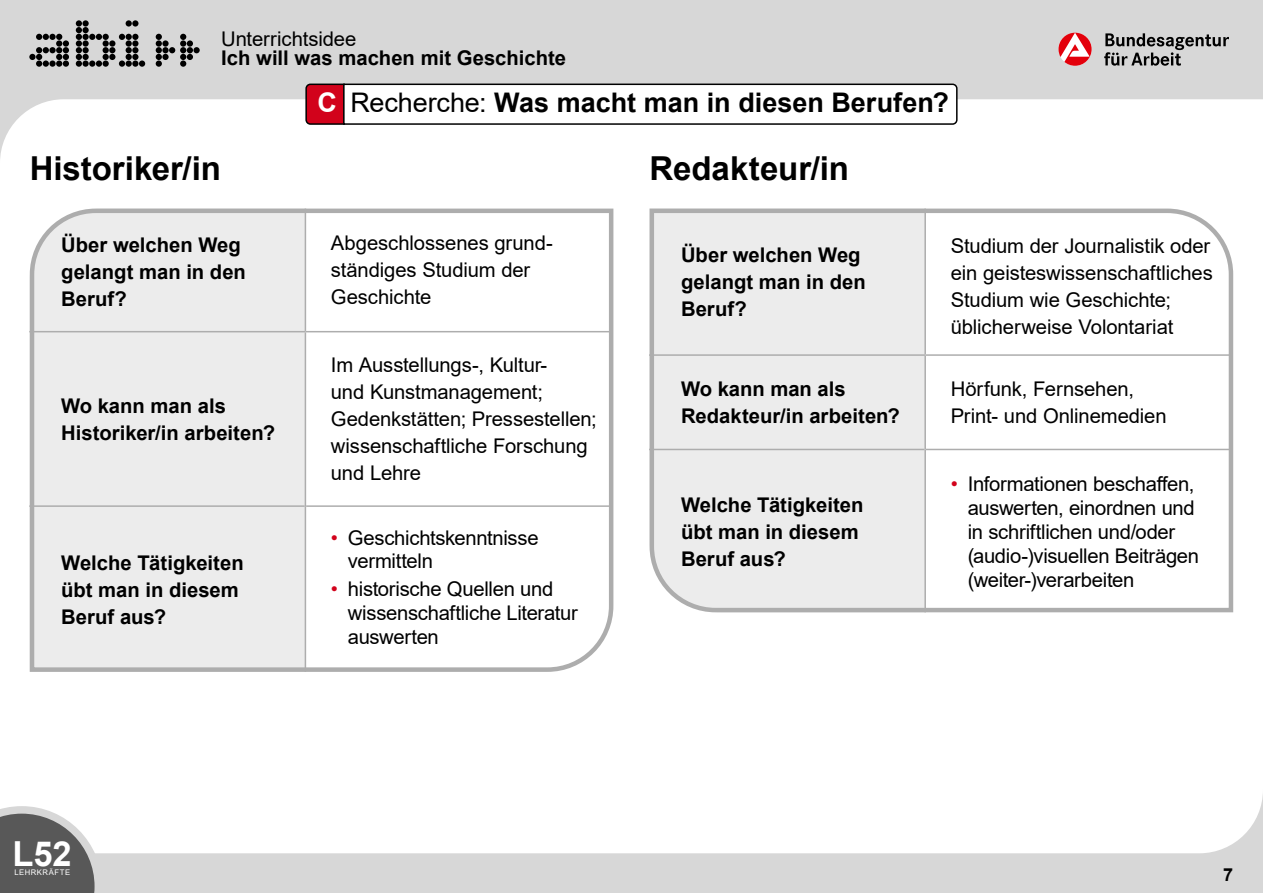
<style>
.page{position:relative;width:1263px;height:893px;background:#d7d7d7}
.page>*{position:absolute;margin:0;border:0;box-sizing:border-box;transform-origin:0 0}
.t1{font:700 34.5px "Arial";color:#fff}
.H2_22_pt{font:700 33px "Arial";letter-spacing:-.005em;color:#000}
.t2{font:700 27px "Arial";color:#000}
.P_Tabelle_Antwort{font:20.25px/27px "Arial";letter-spacing:-.01em;color:#000}
.P_Tabelle_Frage{font:700 20.25px/27px "Arial";color:#000}
.t3{font:700 18px "Arial";color:#000}
.t4{font:7.65px "Arial";letter-spacing:.065em;color:#fff}
.s1{color:#fff}
.s2{font-weight:400}
.s3{color:#d2021b}
</style>
<div class="page">
<div style="left:0;top:99px;width:1263px;height:754px;background:#fff"></div>
<svg style="left:0;top:806px;width:102px;height:87px;background:#818181"></svg>
<svg style="left:29px;top:34px;width:40px;height:33px"></svg>
<svg style="left:76px;top:20px;width:69px;height:47px"></svg>
<svg style="left:156px;top:34px;width:44px;height:33px"></svg>
<svg style="left:1104px;top:33px;width:125px;height:33px"></svg>
<svg style="left:1058px;top:33px;width:33px;height:33px"></svg>
<svg style="left:305px;top:83px;width:653px;height:43px;background:#e8dedf"></svg>
<svg style="left:28px;top:206px;width:588px;height:468px;background:#f3f3f3"></svg>
<svg style="left:647px;top:206px;width:588px;height:409px;background:#f4f4f4"></svg>
<p class="P_Tabelle_Antwort" style="left:221px;top:25px;width:137px">Unterrichtsidee</p>
<p class="P_Tabelle_Frage" style="left:221px;top:45px;width:347px">Ich will was machen mit Geschichte</p>
<h2 class="H2_22_pt" style="left:30px;top:145px;width:193px">Historiker/in</h2>
<h3 class="t2" style="left:317px;top:84px;width:633px"><span class="s1">C</span> <span class="s2">Recherche:</span> Was macht man in diesen Berufen?</h3>
<h2 class="H2_22_pt" style="left:649px;top:145px;width:201px">Redakteur/in</h2>
<p class="P_Tabelle_Frage" style="left:61px;top:232px;width:186px">Über welchen Weg gelangt man in den<br>Beruf?</p>
<p class="P_Tabelle_Antwort" style="left:331px;top:229px;width:223px">Abgeschlossenes grund&shy;ständiges Studium der<br>Geschichte</p>
<p class="P_Tabelle_Frage" style="left:61px;top:392px;width:215px">Wo kann man als<br>Historiker/in arbeiten?</p>
<p class="P_Tabelle_Frage" style="left:61px;top:549px;width:184px">Welche Tätigkeiten übt man in diesem<br>Beruf aus?</p>
<p class="P_Tabelle_Antwort" style="left:331px;top:352px;width:267px">Im Ausstellungs-, Kultur-<br>und Kunstmanagement;<br>Gedenkstätten; Pressestellen; wissenschaftliche Forschung und Lehre</p>
<p class="P_Tabelle_Antwort" style="left:348px;top:527px;width:192px;line-height:22.5px;text-indent:-17px"><span class="s3">•</span> Geschichtskenntnisse vermitteln</p>
<p class="P_Tabelle_Antwort" style="left:348px;top:577px;width:231px;line-height:24px;text-indent:-17px"><span class="s3">•</span> historische Quellen und wissenschaftliche Literatur auswerten</p>
<p class="P_Tabelle_Frage" style="left:681px;top:241px;width:186px">Über welchen Weg gelangt man in den<br>Beruf?</p>
<p class="P_Tabelle_Antwort" style="left:951px;top:232px;width:264px">Studium der Journalistik oder ein geisteswissenschaftliches<br>Studium wie Geschichte; üblicherweise Volontariat</p>
<p class="P_Tabelle_Frage" style="left:681px;top:376px;width:220px">Wo kann man als<br>Redakteur/in arbeiten?</p>
<p class="P_Tabelle_Antwort" style="left:951px;top:375px;width:217px">Hörfunk, Fernsehen,<br>Print- und Onlinemedien</p>
<p class="P_Tabelle_Frage" style="left:681px;top:491px;width:184px">Welche Tätigkeiten übt man in diesem<br>Beruf aus?</p>
<p class="P_Tabelle_Antwort" style="left:968px;top:471px;width:233px;line-height:24px;text-indent:-17px"><span class="s3">•</span> Informationen beschaffen, auswerten, einordnen und in schriftlichen und/oder (audio-)visuellen Beiträgen (weiter-)verarbeiten</p>
<h1 class="t1" style="left:13px;top:830px;width:61px">L52</h1>
<p class="t4" style="left:15px;top:867px;width:57px">LEHRKRÄFTE</p>
<p class="t3" style="left:1223px;top:861px;width:12px">7</p>
</div>
